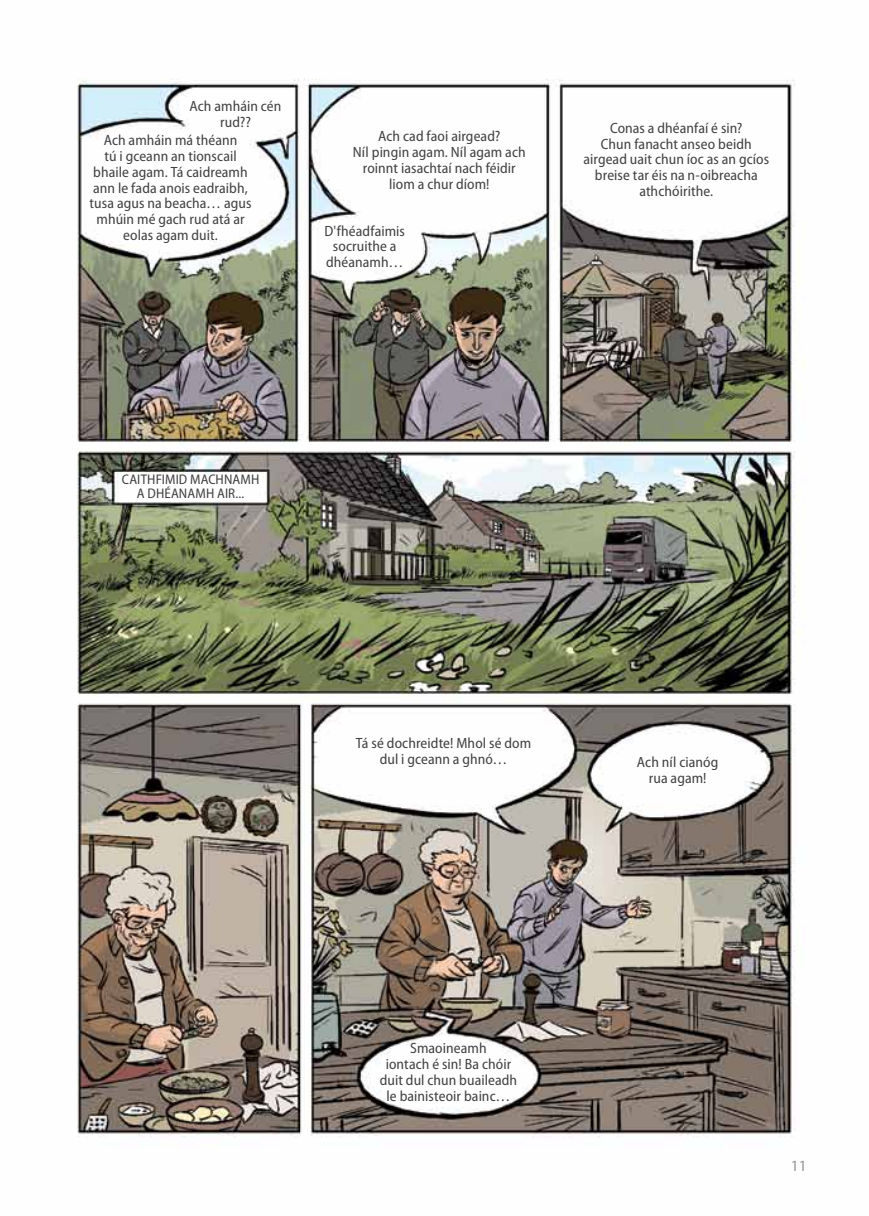
<style>
.page{position:relative;width:869px;height:1216px;background:#fff}
.page>*{position:absolute;margin:0;border:0;box-sizing:border-box;transform-origin:0 0}
.t1{font:15.75px "Myriad Pro";color:#939598}
.t2{font:semi-condensed 14.88px/15.8px "Myriad Pro";letter-spacing:.005em;color:#414042;text-align:center}
.t3{font:semi-condensed 14px/14px "Myriad Pro";letter-spacing:.01em;color:#414042;text-align:center}
</style>
<div class="page">
<img style="left:77px;top:79px;width:728px;height:1058px">
<p class="t2" style="left:189px;top:99px;width:93px">Ach amháin cén rud??</p>
<p class="t2" style="left:90px;top:133px;width:163px">Ach amháin má théann<br>tú i gceann an tionscail bhaile agam. Tá caidreamh ann le fada anois eadraibh, tusa agus na beacha… agus mhúin mé gach rud atá ar eolas agam duit.</p>
<p class="t2" style="left:353px;top:129px;width:174px">Ach cad faoi airgead?<br>Níl pingin agam. Níl agam ach roinnt iasachtaí nach féidir liom a chur díom!</p>
<p class="t2" style="left:324px;top:223px;width:82px">D'fhéadfaimis socruithe a dhéanamh…</p>
<p class="t2" style="left:583px;top:120px;width:187px">Conas a dhéanfaí é sin?<br>Chun fanacht anseo beidh airgead uait chun íoc as an gcíos breise tar éis na n-oibreacha athchóirithe.</p>
<p class="t3" style="left:122px;top:472px;width:139px">CAITHFIMID MACHNAMH<br>A DHÉANAMH AIR...</p>
<p class="t2" style="left:356px;top:735px;width:177px">Tá sé dochreidte! Mhol sé dom dul i gceann a ghnó…</p>
<p class="t2" style="left:636px;top:754px;width:83px">Ach níl cianóg rua agam!</p>
<p class="t2" style="left:379px;top:1040px;width:139px">Smaoineamh<br>iontach é sin! Ba chóir duit dul chun buaileadh le bainisteoir bainc…</p>
<p class="t1" style="left:790px;top:1155px;width:18px">11</p>
</div>
